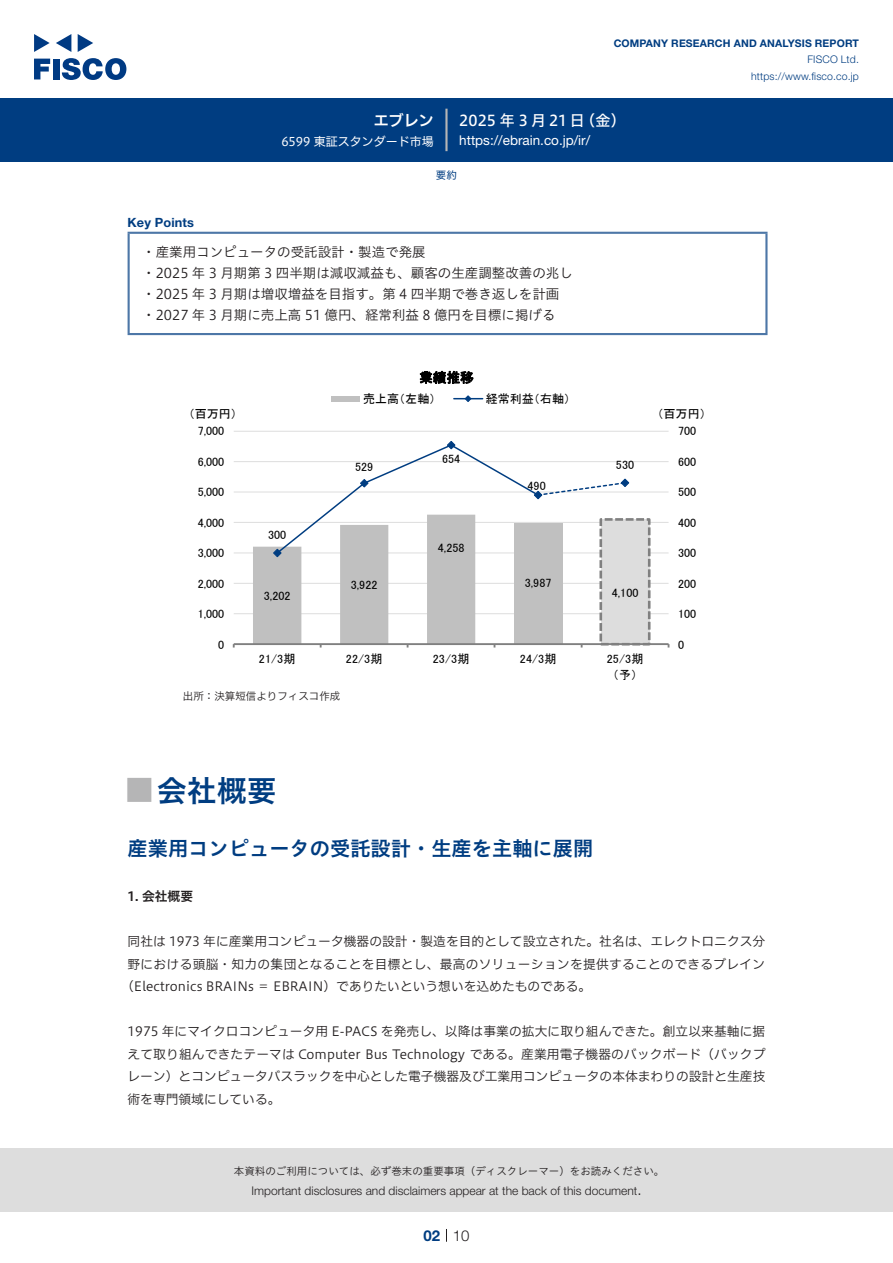
<style>
.page{position:relative;width:893px;height:1263px;background:#fff}
.page>*{position:absolute;margin:0;border:0;box-sizing:border-box;transform-origin:0 0}
.t1{font:30px "Hiragino UD Sans Std N W6";color:#003d81}
.t2{font:24px "Hiragino UD Sans Std N W6";color:#b5b5b6}
.t3{font:20.25px "Hiragino UD Sans Std W6";color:#003d81}
.t4{font:15px "Hiragino UD Sans F Std N W5";letter-spacing:.175em;color:#fff}
.t5{font:15px "Hiragino UD Sans F Std N W6";color:#fff}
.t6{font:300 15px "Helvetica Neue LT Std";color:#231f20}
.t7{font:700 15px "Helvetica Neue LT Std";color:#003d81}
.t8{font:13.5px/20.7px "Hiragino UD Sans Std W3";color:#231f20}
.t9{font:13.5px "Helvetica Neue LT Std";color:#fff}
.t10{font:13.5px "MS P Gothic";color:#000}
.t11{font:12.75px/22.5px "Hiragino UD Sans F Std N W3";color:#231f20;text-align:justify}
.t12{font:12.75px "Hiragino UD Sans F Std N W3";letter-spacing:.02em;color:#231f20}
.t13{font:700 12.75px "Helvetica Neue LT Std";letter-spacing:.015em;color:#003d81}
.t14{font:12.75px "Hiragino UD Sans F Std N W6";color:#231f20}
.t15{font:12.15px "MS P Gothic";letter-spacing:.005em;color:#000}
.t16{font:12px "MS P Gothic";letter-spacing:.005em;color:#000}
.t17{font:300 12px "Helvetica Neue LT Std";color:#231f20}
.t18{font:12px "Hiragino UD Sans F Std N W4";color:#fff}
.t19{font:10.5px "Hiragino UD Sans Std W3";color:#231f20}
.t20{font:700 10.5px "Helvetica Neue LT Std";letter-spacing:.015em;color:#003d81}
.t21{font:300 10.5px/16.5px "Helvetica Neue LT Std";letter-spacing:.015em;color:#003d81;text-align:right}
.t22{font:10.5px "Hiragino UD Sans F Std N W3";color:#231f20}
.t23{font:10.5px "Hiragino UD Sans F Std N W4";color:#003d81}
</style>
<div class="page">
<div style="left:0;top:1148px;width:893px;height:64px;background:#ddd"></div>
<svg style="left:34px;top:59px;width:16px;height:20px"></svg>
<div style="left:53px;top:59px;width:6px;height:20px;background:#003a83"></div>
<svg style="left:62px;top:58px;width:64px;height:22px"></svg>
<svg style="left:34px;top:34px;width:16px;height:18px"></svg>
<svg style="left:78px;top:34px;width:15px;height:18px"></svg>
<svg style="left:56px;top:34px;width:15px;height:18px"></svg>
<div style="left:0;top:98px;width:893px;height:64px;background:#003d81"></div>
<hr style="left:445px;top:109px;width:3px;height:42px;background:#b5b5b6">
<svg style="left:446px;top:1229px;width:1px;height:13px"></svg>
<hr style="left:128px;top:234px;width:2px;height:99px;background:#4d77a7">
<hr style="left:128px;top:232px;width:639px;height:2px;background:#4d77a7">
<hr style="left:765px;top:234px;width:2px;height:99px;background:#4d77a7">
<hr style="left:128px;top:333px;width:639px;height:2px;background:#4d77a7">
<hr style="left:234px;top:613px;width:435px;height:1px;background:#ddd">
<hr style="left:234px;top:583px;width:435px;height:1px;background:#ddd">
<hr style="left:234px;top:553px;width:435px;height:1px;background:#ddd">
<hr style="left:234px;top:522px;width:435px;height:1px;background:#ddd">
<hr style="left:234px;top:492px;width:435px;height:1px;background:#ddd">
<hr style="left:234px;top:461px;width:435px;height:1px;background:#ddd">
<hr style="left:234px;top:431px;width:435px;height:1px;background:#ddd">
<div style="left:601px;top:519px;width:48px;height:125px;background:#ddd"></div>
<div style="left:599px;top:518px;width:51px;height:127px;border:3px dashed #808080"></div>
<hr style="left:234px;top:643px;width:435px;height:2px;background:#808080">
<svg style="left:253px;top:441px;width:377px;height:206px"></svg>
<div style="left:331px;top:396px;width:29px;height:5px;background:#c0c0c0"></div>
<svg style="left:454px;top:395px;width:29px;height:7px"></svg>
<p class="t5" style="left:374px;top:109px;width:62px">エブレン</p>
<p class="t18" style="left:281px;top:132px;width:154px">6599 東証スタンダード市場</p>
<p class="t20" style="left:614px;top:37px;width:247px">COMPANY RESEARCH AND ANALYSIS REPORT</p>
<p class="t21" style="left:751px;top:51px;width:109px">FISCO Ltd. https://www.fisco.co j p.</p>
<p class="t4" style="left:580px;top:109px;width:47px">（金(</p>
<p class="t4" style="left:459px;top:109px;width:127px">2025年3月21日</p>
<p class="t9" style="left:459px;top:132px;width:133px">https://ebrain. c o j p. /i r/</p>
<p class="t23" style="left:436px;top:167px;width:22px">要約</p>
<p class="t13" style="left:128px;top:215px;width:68px">Key Points</p>
<p class="t8" style="left:142px;top:241px;width:432px">・産業用コンピュータの受託設計・製造で発展<br>・2025 年 3 月期第 3 四半期は減収減益も、顧客の生産調整改善の兆し・2025 年 3 月期は増収増益を目指す。第 4 四半期で巻き返しを計画・2027 年 3 月期に売上高 51 億円、経常利益 8 億円を目標に掲げる</p>
<p class="t10" style="left:419px;top:371px;width:56px">業績推移</p>
<p class="t16" style="left:363px;top:393px;width:74px">売上高（左軸）</p>
<p class="t16" style="left:486px;top:393px;width:86px">経常利益（右軸(</p>
<p class="t16" style="left:189px;top:408px;width:50px">（百万円）</p>
<p class="t16" style="left:657px;top:408px;width:50px">（百万円(</p>
<p class="t16" style="left:198px;top:425px;width:28px">7,000</p>
<p class="t16" style="left:678px;top:425px;width:20px">700</p>
<p class="t15" style="left:198px;top:455px;width:28px">6,000</p>
<p class="t16" style="left:355px;top:460px;width:20px">529</p>
<p class="t16" style="left:442px;top:452px;width:20px">654</p>
<p class="t16" style="left:616px;top:459px;width:20px">530</p>
<p class="t15" style="left:678px;top:455px;width:20px">600</p>
<p class="t16" style="left:198px;top:486px;width:28px">5,000</p>
<p class="t16" style="left:527px;top:480px;width:20px">490</p>
<p class="t16" style="left:678px;top:486px;width:20px">500</p>
<p class="t16" style="left:198px;top:516px;width:28px">4,000</p>
<p class="t16" style="left:678px;top:516px;width:20px">400</p>
<p class="t16" style="left:268px;top:529px;width:20px">300</p>
<p class="t16" style="left:198px;top:547px;width:28px">3,000</p>
<p class="t15" style="left:438px;top:541px;width:28px">4,258</p>
<p class="t16" style="left:678px;top:547px;width:20px">300</p>
<p class="t16" style="left:198px;top:577px;width:28px">2,000</p>
<p class="t16" style="left:264px;top:589px;width:28px">3,202</p>
<p class="t16" style="left:351px;top:578px;width:28px">3,922</p>
<p class="t16" style="left:525px;top:577px;width:28px">3,987</p>
<p class="t16" style="left:612px;top:587px;width:28px">4,100</p>
<p class="t16" style="left:678px;top:577px;width:20px">200</p>
<p class="t16" style="left:198px;top:608px;width:28px">1,000</p>
<p class="t16" style="left:678px;top:608px;width:20px">100</p>
<p class="t16" style="left:218px;top:638px;width:8px">0</p>
<p class="t16" style="left:678px;top:638px;width:8px">0</p>
<p class="t16" style="left:259px;top:653px;width:38px">21/3期</p>
<p class="t16" style="left:346px;top:653px;width:38px">22/3期</p>
<p class="t16" style="left:433px;top:653px;width:38px">23/3期</p>
<p class="t16" style="left:520px;top:653px;width:38px">24/3期</p>
<p class="t16" style="left:607px;top:653px;width:38px">25/3期</p>
<p class="t16" style="left:613px;top:668px;width:26px">予（ (</p>
<p class="t22" style="left:183px;top:688px;width:159px">出所：決算短信よりフィスコ作成</p>
<h1 class="t1" style="left:157px;top:767px;width:121px">会社概要</h1>
<h2 class="t2" style="left:128px;top:772px;width:25px">█</h2>
<h3 class="t3" style="left:128px;top:832px;width:467px">産業用コンピュータの受託設計・生産を主軸に展開</h3>
<p class="t14" style="left:128px;top:887px;width:67px">1. 会社概要</p>
<p class="t11" style="left:128px;top:930px;width:639px">同社は 1973 年に産業用コンピュータ機器の設計・製造を目的として設立された。社名は、エレクトロニクス分</p>
<p class="t12" style="left:128px;top:954px;width:639px">野における頭脳・知力の集団となることを目標とし、最高のソリューションを提供することのできるブレイン</p>
<p class="t11" style="left:121px;top:975px;width:472px">（Electronics BRAINs ＝ EBRAIN）でありたいという想いを込めたものである。</p>
<p class="t11" style="left:128px;top:1020px;width:639px">1975 年にマイクロコンピュータ用 E-PACS を発売し、以降は事業の拡大に取り組んできた。創立以来基軸に据えて取り組んできたテーマは Computer Bus Technology である。産業用電子機器のバックボード（バックプレーン）とコンピュータバスラックを中心とした電子機器及び工業用コンピュータの本体まわりの設計と生産技術を専門領域にしている。</p>
<p class="t19" style="left:234px;top:1163px;width:432px">本資料のご利用については、必ず巻末の重要事項（ディスクレーマー）をお読みください。</p>
<p class="t6" style="left:637px;top:1180px;width:6px">.</p>
<p class="t17" style="left:251px;top:1183px;width:387px">Important disclosures and disclaimers appear at the back of this document</p>
<p class="t7" style="left:423px;top:1226px;width:18px">02</p>
<p class="t6" style="left:453px;top:1226px;width:18px">10</p>
</div>
